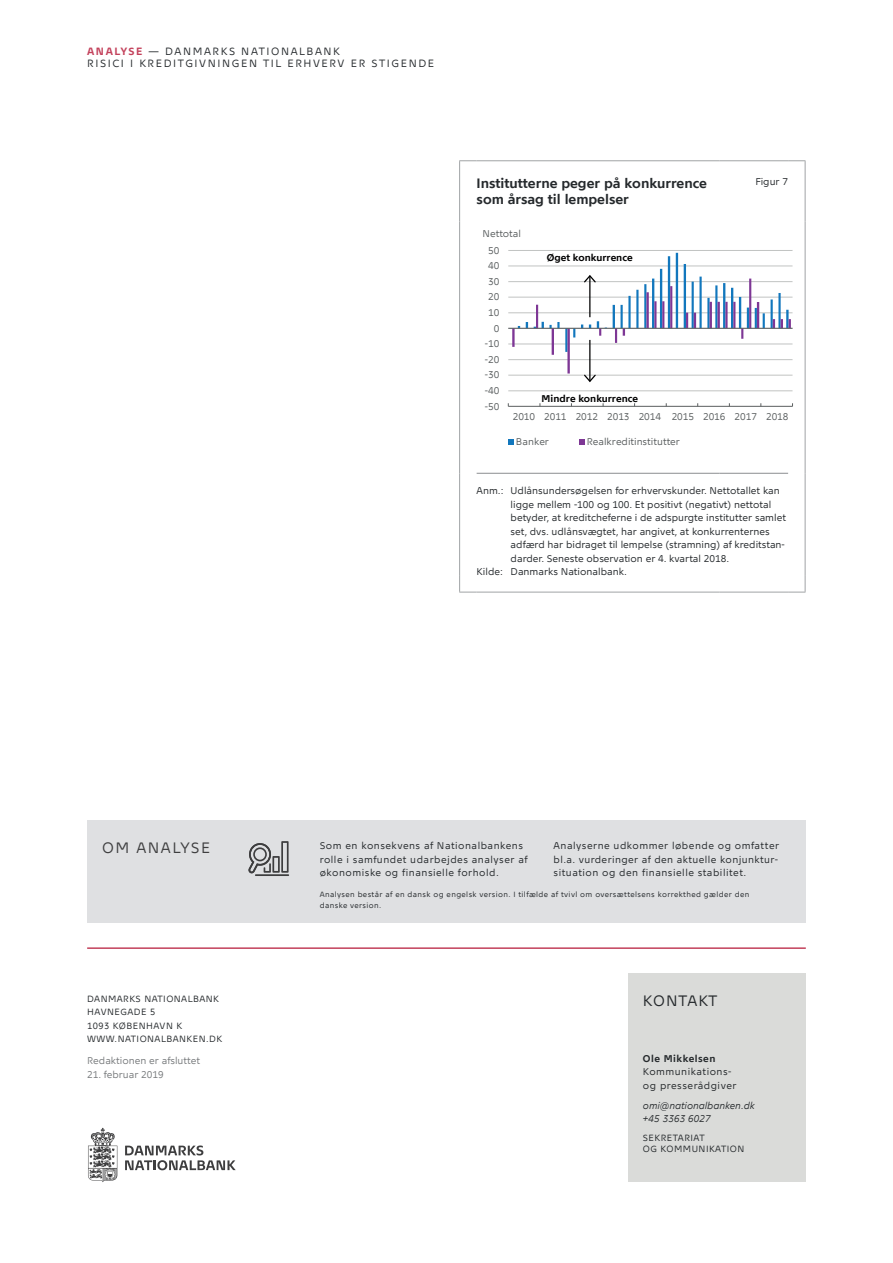
<style>
.page{position:relative;width:893px;height:1263px;background:#fff}
.page>*{position:absolute;margin:0;border:0;box-sizing:border-box;transform-origin:0 0}
.t1{font:15px "Nationalbank";letter-spacing:.1em;color:#3e3e3f}
.t2{font:15px "Nationalbank";letter-spacing:.055em;color:#25292c}
.t3{font:700 13.5px/16.5px "Nationalbank";color:#25292c}
.t4{font:10.5px/12px "Nationalbank";letter-spacing:.15em;color:#25292c}
.t5{font:9.75px/13.5px "Nationalbank";color:#25292c;text-align:justify}
.t6{font:9.75px/13.5px "Nationalbank";letter-spacing:.05em;color:#25292c}
.t7{font:9.75px "Nationalbank";letter-spacing:-.005em;color:#5b5f60}
.t8{font:9.75px "Nationalbank";color:#787b7d}
.t9{font:700 9.75px "Nationalbank";letter-spacing:.005em;color:#000001}
.t10{font:italic 9.75px/13.5px "Nationalbank";color:#25292c}
.t11{font:700 9.75px "Nationalbank";letter-spacing:.05em;color:#25292c}
.t12{font:9px/13.5px "Nationalbank";letter-spacing:.05em;color:#25292c}
.t13{font:7.5px/10.5px "Nationalbank";letter-spacing:.05em;color:#25292c}
.s1{font-weight:700;color:#c3415b}
</style>
<div class="page">
<hr style="left:87px;top:947px;width:719px;height:2px;background:#c3415b">
<svg style="left:88px;top:1128px;width:29px;height:54px"></svg>
<svg style="left:125px;top:1145px;width:111px;height:25px"></svg>
<div style="left:87px;top:821px;width:719px;height:102px;background:#dfe0e2"></div>
<hr style="left:255px;top:874px;width:34px;height:2px;background:#3e3e3f">
<svg style="left:248px;top:841px;width:41px;height:32px"></svg>
<hr style="left:459px;top:161px;width:1px;height:60px;background:#a0a3a5">
<svg style="left:459px;top:160px;width:18px;height:1px"></svg>
<hr style="left:477px;top:160px;width:243px;height:1px;background:#a0a3a5">
<hr style="left:720px;top:160px;width:68px;height:1px;background:#a0a3a5">
<svg style="left:788px;top:160px;width:17px;height:1px"></svg>
<hr style="left:805px;top:161px;width:1px;height:60px;background:#a0a3a5">
<hr style="left:459px;top:221px;width:1px;height:252px;background:#a0a3a5">
<hr style="left:805px;top:221px;width:1px;height:252px;background:#a0a3a5">
<hr style="left:459px;top:473px;width:1px;height:102px;background:#a0a3a5">
<hr style="left:477px;top:473px;width:243px;height:1px;background:#8b8e90">
<hr style="left:720px;top:473px;width:68px;height:1px;background:#8b8e90">
<hr style="left:805px;top:473px;width:1px;height:102px;background:#a0a3a5">
<svg style="left:459px;top:575px;width:18px;height:18px"></svg>
<hr style="left:477px;top:592px;width:243px;height:1px;background:#a0a3a5">
<hr style="left:720px;top:592px;width:68px;height:1px;background:#a0a3a5">
<svg style="left:788px;top:575px;width:18px;height:18px"></svg>
<hr style="left:508px;top:390px;width:284px;height:1px;background:#c1c3c2">
<hr style="left:508px;top:375px;width:284px;height:1px;background:#c1c3c2">
<hr style="left:508px;top:359px;width:284px;height:1px;background:#c1c3c2">
<hr style="left:508px;top:344px;width:284px;height:1px;background:#c1c3c2">
<hr style="left:508px;top:312px;width:284px;height:1px;background:#c1c3c2">
<hr style="left:508px;top:297px;width:284px;height:1px;background:#c1c3c2">
<hr style="left:508px;top:281px;width:284px;height:1px;background:#c1c3c2">
<hr style="left:508px;top:266px;width:284px;height:1px;background:#c1c3c2">
<hr style="left:508px;top:250px;width:284px;height:1px;background:#c1c3c2">
<hr style="left:565px;top:328px;width:2px;height:24px;background:#1277bd">
<svg style="left:573px;top:329px;width:2px;height:8px"></svg>
<hr style="left:786px;top:310px;width:3px;height:18px;background:#1277bd">
<hr style="left:778px;top:293px;width:3px;height:35px;background:#1277bd">
<hr style="left:771px;top:299px;width:2px;height:29px;background:#1277bd">
<svg style="left:763px;top:313px;width:2px;height:15px"></svg>
<hr style="left:755px;top:308px;width:2px;height:20px;background:#1277bd">
<hr style="left:747px;top:308px;width:2px;height:20px;background:#1277bd">
<hr style="left:739px;top:297px;width:2px;height:31px;background:#1277bd">
<hr style="left:731px;top:288px;width:2px;height:40px;background:#1277bd">
<hr style="left:723px;top:283px;width:2px;height:45px;background:#1277bd">
<hr style="left:715px;top:285px;width:2px;height:43px;background:#1277bd">
<hr style="left:707px;top:298px;width:3px;height:30px;background:#1277bd">
<hr style="left:699px;top:277px;width:3px;height:51px;background:#1277bd">
<hr style="left:692px;top:282px;width:2px;height:46px;background:#1277bd">
<hr style="left:684px;top:264px;width:2px;height:64px;background:#1277bd">
<hr style="left:676px;top:253px;width:2px;height:75px;background:#1277bd">
<hr style="left:668px;top:256px;width:2px;height:72px;background:#1277bd">
<hr style="left:660px;top:269px;width:2px;height:59px;background:#1277bd">
<hr style="left:652px;top:279px;width:2px;height:49px;background:#1277bd">
<hr style="left:644px;top:284px;width:2px;height:44px;background:#1277bd">
<hr style="left:636px;top:290px;width:2px;height:38px;background:#1277bd">
<hr style="left:628px;top:296px;width:3px;height:32px;background:#1277bd">
<hr style="left:620px;top:305px;width:3px;height:23px;background:#1277bd">
<hr style="left:613px;top:305px;width:2px;height:23px;background:#1277bd">
<svg style="left:542px;top:322px;width:18px;height:6px"></svg>
<svg style="left:526px;top:322px;width:2px;height:6px"></svg>
<hr style="left:567px;top:328px;width:3px;height:45px;background:#7e3795">
<hr style="left:552px;top:328px;width:2px;height:27px;background:#7e3795">
<hr style="left:512px;top:328px;width:3px;height:19px;background:#7e3795">
<svg style="left:615px;top:329px;width:2px;height:14px"></svg>
<svg style="left:741px;top:329px;width:2px;height:10px"></svg>
<svg style="left:623px;top:329px;width:2px;height:7px"></svg>
<svg style="left:597px;top:321px;width:10px;height:15px"></svg>
<svg style="left:789px;top:319px;width:2px;height:9px"></svg>
<svg style="left:781px;top:319px;width:2px;height:9px"></svg>
<svg style="left:773px;top:319px;width:2px;height:9px"></svg>
<hr style="left:757px;top:302px;width:2px;height:26px;background:#7e3795">
<hr style="left:749px;top:279px;width:2px;height:49px;background:#7e3795">
<hr style="left:733px;top:302px;width:2px;height:26px;background:#7e3795">
<hr style="left:725px;top:302px;width:3px;height:26px;background:#7e3795">
<hr style="left:717px;top:302px;width:3px;height:26px;background:#7e3795">
<hr style="left:710px;top:302px;width:2px;height:26px;background:#7e3795">
<svg style="left:694px;top:313px;width:2px;height:15px"></svg>
<svg style="left:686px;top:313px;width:2px;height:15px"></svg>
<hr style="left:670px;top:286px;width:2px;height:42px;background:#7e3795">
<hr style="left:662px;top:301px;width:2px;height:27px;background:#7e3795">
<hr style="left:654px;top:301px;width:2px;height:27px;background:#7e3795">
<hr style="left:646px;top:292px;width:3px;height:36px;background:#7e3795">
<hr style="left:536px;top:305px;width:2px;height:23px;background:#7e3795">
<hr style="left:508px;top:328px;width:284px;height:1px;background:#5b5f60">
<hr style="left:508px;top:406px;width:284px;height:1px;background:#5b5f60">
<svg style="left:509px;top:439px;width:5px;height:5px"></svg>
<svg style="left:579px;top:439px;width:6px;height:5px"></svg>
<hr style="left:589px;top:276px;width:1px;height:41px;background:#000001">
<svg style="left:584px;top:275px;width:12px;height:9px"></svg>
<hr style="left:589px;top:340px;width:1px;height:41px;background:#000001">
<svg style="left:583px;top:373px;width:14px;height:10px"></svg>
<div style="left:628px;top:973px;width:178px;height:208px;background:#dadbd9"></div>
<p class="t4" style="left:87px;top:45px;width:349px"><span class="s1">ANALYSE</span> — DANMARKS NATIONALBANK<br>RISICI I KREDITGIVNINGEN TIL ERHVERV ER STIGENDE</p>
<h2 class="t3" style="left:477px;top:175px;width:232px">Institutterne peger på konkurrence som årsag til lempelser</h2>
<p class="t5" style="left:755px;top:175px;width:34px">Figur 7</p>
<p class="t7" style="left:483px;top:228px;width:40px">Nettotal</p>
<p class="t7" style="left:488px;top:244px;width:13px">50</p>
<p class="t7" style="left:488px;top:260px;width:13px">40</p>
<p class="t7" style="left:488px;top:276px;width:13px">30</p>
<p class="t7" style="left:488px;top:291px;width:13px">20</p>
<p class="t7" style="left:488px;top:307px;width:13px">10</p>
<p class="t7" style="left:494px;top:322px;width:7px">0</p>
<p class="t7" style="left:485px;top:338px;width:16px">-10</p>
<p class="t7" style="left:485px;top:353px;width:16px">-20</p>
<p class="t7" style="left:485px;top:369px;width:16px">-30</p>
<p class="t9" style="left:547px;top:252px;width:87px">Øget konkurrence</p>
<p class="t7" style="left:485px;top:385px;width:16px">-40</p>
<p class="t7" style="left:485px;top:400px;width:16px">-50</p>
<p class="t9" style="left:542px;top:392px;width:98px">Mindre konkurrence</p>
<p class="t7" style="left:513px;top:411px;width:277px">2010 2011 2012 2013 2014 2015 2016 2017 2018</p>
<p class="t7" style="left:516px;top:436px;width:34px">Banker</p>
<p class="t7" style="left:587px;top:436px;width:95px">Realkreditinstitutter</p>
<p class="t5" style="left:477px;top:484px;width:305px">Anm.: Udlånsundersøgelsen for erhvervskunder. Nettotallet kan</p>
<p class="t5" style="left:511px;top:497px;width:262px">ligge mellem -100 og 100. Et positivt (negativt) nettotal</p>
<p class="t5" style="left:511px;top:511px;width:277px">betyder, at kreditcheferne i de adspurgte institutter samlet</p>
<p class="t5" style="left:511px;top:524px;width:260px">set, dvs. udlånsvægtet, har angivet, at konkurrenternes</p>
<p class="t5" style="left:511px;top:538px;width:276px">adfærd har bidraget til lempelse (stramning) af kreditstan-</p>
<p class="t5" style="left:511px;top:551px;width:220px">darder. Seneste observation er 4. kvartal 2018.</p>
<p class="t5" style="left:477px;top:565px;width:152px">Kilde: Danmarks Nationalbank.</p>
<h1 class="t1" style="left:102px;top:839px;width:110px">OM ANALYSE</h1>
<p class="t6" style="left:320px;top:839px;width:209px">Som en konsekvens af Nationalbankens rolle i samfundet udarbejdes analyser af økonomiske og finansielle forhold.</p>
<p class="t5" style="left:554px;top:839px;width:227px">Analyserne udkommer løbende og omfatter bl.a. vurderinger af den aktuelle konjunktur&shy;situation og den finansielle stabilitet.</p>
<p class="t13" style="left:320px;top:889px;width:431px">Analysen består af en dansk og engelsk version. I tilfælde af tvivl om oversættelsens korrekthed gælder den danske version.</p>
<p class="t12" style="left:87px;top:992px;width:136px">DANMARKS NATIONALBANK<br>HAVNEGADE 5<br>1093 KØBENHAVN K<br>WWW.NATIONALBANKEN.DK</p>
<p class="t8" style="left:87px;top:1055px;width:115px">Redaktionen er afsluttet</p>
<p class="t8" style="left:87px;top:1068px;width:78px">21. februar 2019</p>
<h1 class="t2" style="left:643px;top:991px;width:76px">KONTAKT</h1>
<p class="t11" style="left:643px;top:1052px;width:74px">Ole Mikkelsen</p>
<p class="t6" style="left:643px;top:1065px;width:95px">Kommunikations&shy;og presserådgiver</p>
<p class="t10" style="left:643px;top:1098px;width:113px">omi@nationalbanken.dk +45 3363 6027</p>
<p class="t12" style="left:643px;top:1132px;width:103px;line-height:10.5px">SEKRETARIAT<br>OG KOMMUNIKATION</p>
</div>
